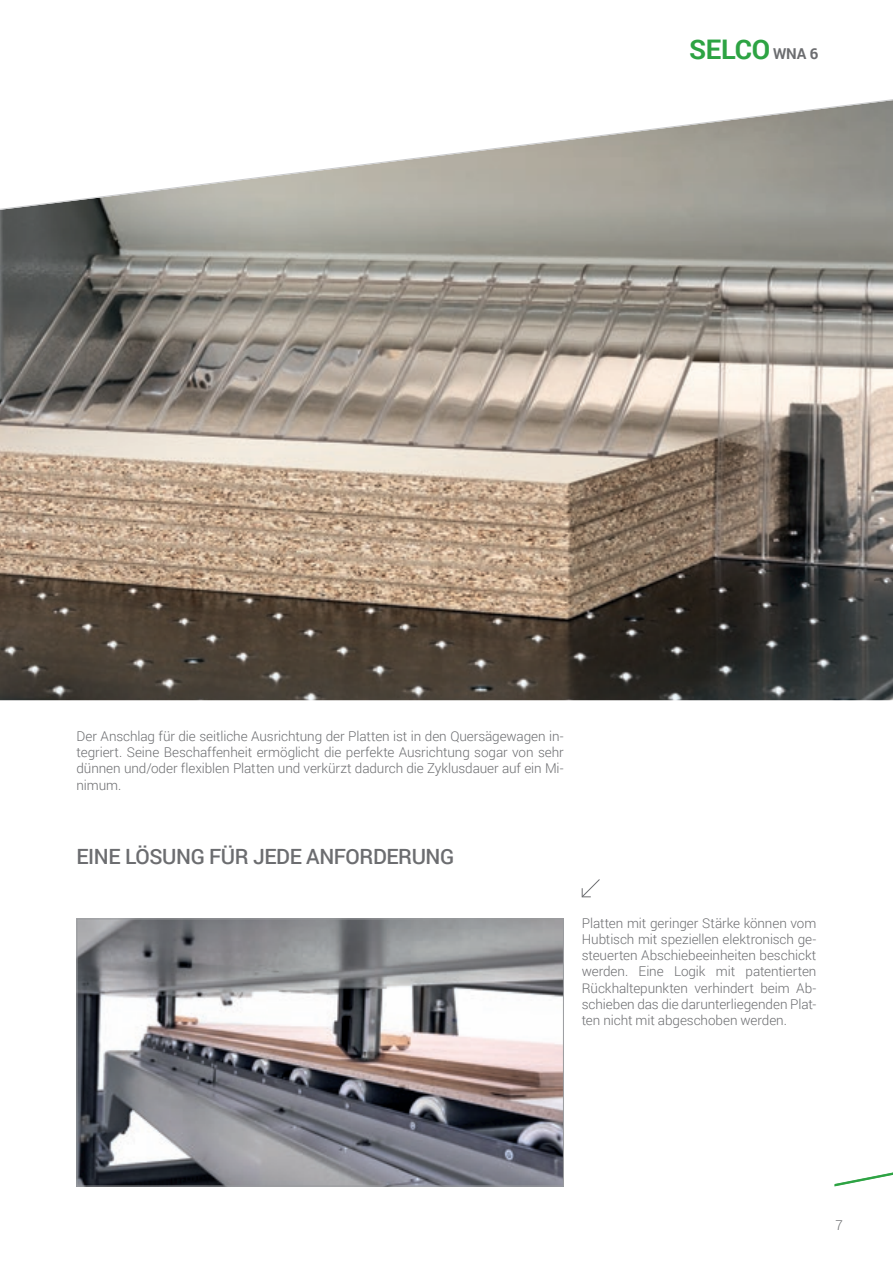
<style>
.page{position:relative;width:893px;height:1263px;background:#fff}
.page>*{position:absolute;margin:0;border:0;box-sizing:border-box;transform-origin:0 0}
.t1{font:700 27px "Roboto";letter-spacing:-.01em;color:#2da343}
.t2{font:500 21px "Roboto";letter-spacing:-.02em;color:#6c6d70}
.t3{font:300 13.5px/16.2px "Roboto";letter-spacing:-.005em;color:#6c6d70;text-align:justify}
.s1{font-size:15px;color:#6c6d70}
</style>
<div class="page">
<svg style="left:581px;top:879px;width:19px;height:19px"></svg>
<img style="left:0;top:322px;width:893px;height:378px">
<img style="left:79px;top:920px;width:483px;height:264px">
<div style="left:77px;top:918px;width:487px;height:268px;border:1px solid #999b9e"></div>
<svg style="left:834px;top:1172px;width:59px;height:14px"></svg>
<svg style="left:0;top:99px;width:893px;height:223px"></svg>
<p class="t1" style="left:689px;top:30px;width:131px">SELCO <span class="s1">WNA 6</span></p>
<p class="t3" style="left:77px;top:728px;width:489px">Der Anschlag für die seitliche Ausrichtung der Platten ist in den Quersägewagen in&shy;tegriert. Seine Beschaffenheit ermöglicht die perfekte Ausrichtung sogar von sehr dünnen und/oder flexiblen Platten und verkürzt dadurch die Zyklusdauer auf ein Mi&shy;nimum.</p>
<p class="t2" style="left:77px;top:842px;width:379px">EINE LÖSUNG FÜR JEDE ANFORDERUNG</p>
<p class="t3" style="left:582px;top:914px;width:236px">Platten mit geringer Stärke können vom Hubtisch mit speziellen elektronisch ge&shy;steuerten Abschiebeeinheiten beschickt werden. Eine Logik mit patentierten Rückhaltepunkten verhindert beim Ab&shy;schieben das die darunterliegenden Plat&shy;ten nicht mit abgeschoben werden.</p>
<p class="t3" style="left:836px;top:1216px;width:9px">7</p>
</div>
